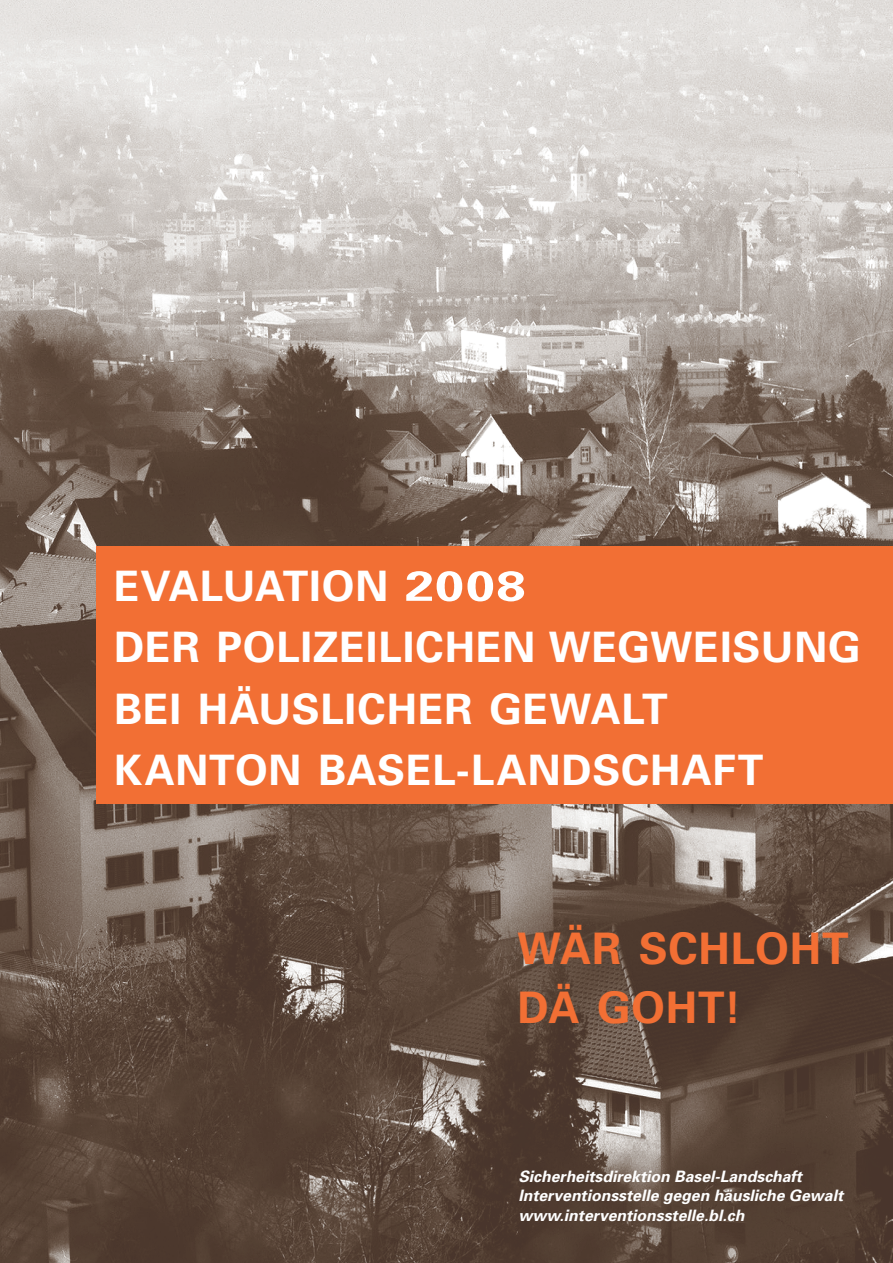
<style>
.page{position:relative;width:893px;height:1263px;background:#fff}
.page>*{position:absolute;margin:0;border:0;box-sizing:border-box;transform-origin:0 0}
.t1{font:700 43.5px/58.5px "Univers";letter-spacing:.02em;color:#f26f34}
.t2{font:700 42px/61.5px "Univers";letter-spacing:.02em;color:#fff}
.t3{font:italic 700 15.75px/19.5px "Univers";color:#fff}
</style>
<div class="page">
<img style="left:0;top:0;width:893px;height:1263px">
<div style="left:97px;top:546px;width:796px;height:258px;background:#f26f34"></div>
<p class="t2" style="left:114px;top:555px;width:748px">EVALUATION 2008<br>DER POLIZEILICHEN WEGWEISUNG<br>BEI HÄUSLICHER GEWALT<br>KANTON BASEL-LANDSCHAFT</p>
<p class="t1" style="left:517px;top:919px;width:333px">WÄR SCHLOHT<br>DÄ GOHT!</p>
<p class="t3" style="left:518px;top:1166px;width:326px">Sicherheitsdirektion Basel-Landschaft<br>Interventionsstelle gegen häusliche Gewalt www.interventionsstelle.bl.ch</p>
</div>
